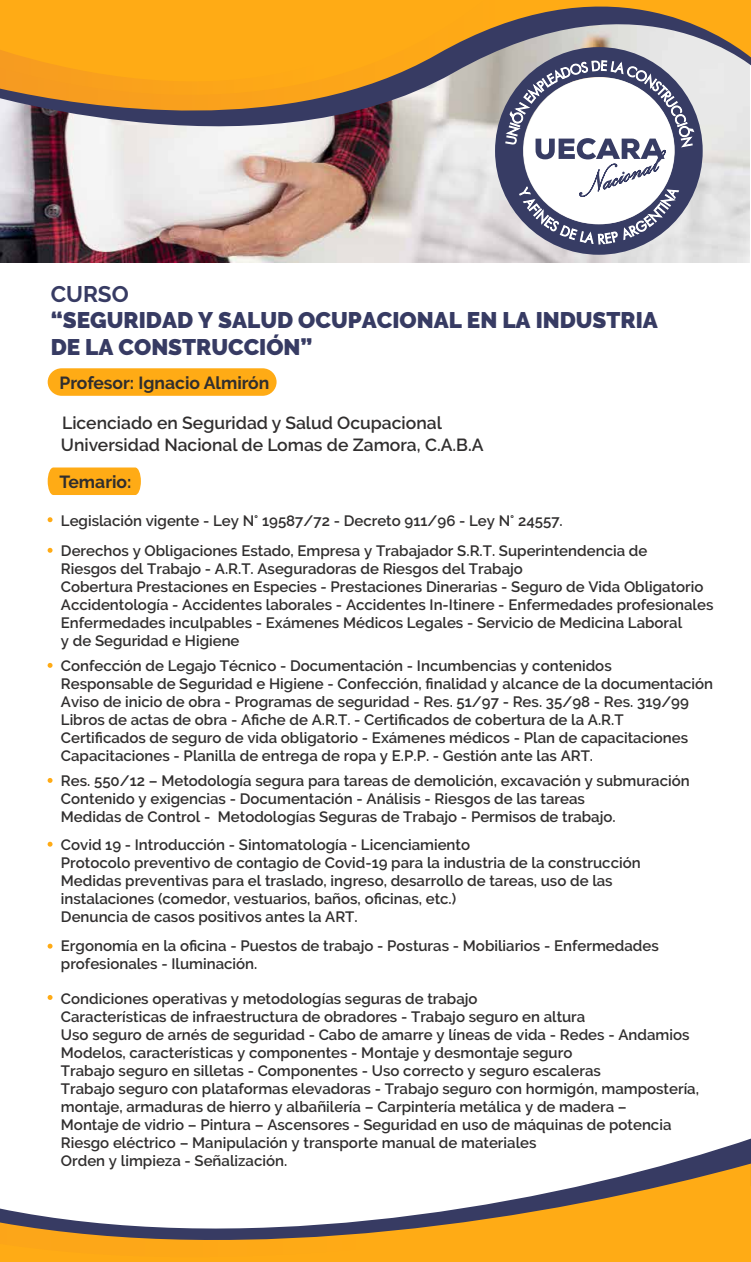
<style>
.page{position:relative;width:751px;height:1262px;background:#fff}
.page>*{position:absolute;margin:0;border:0;box-sizing:border-box;transform-origin:0 0}
.t1{font:900 22.5px/27px "Raleway";color:#373b63}
.t2{font:700 22.5px "Raleway";color:#373b63}
.t3{font:600 17.5px/22.5px "Raleway";color:#302e2e}
.t4{font:700 17.5px "Raleway";color:#302e2e}
.t5{font:600 15px/18px "Raleway";color:#302e2e}
</style>
<div class="page">
<div style="left:48px;top:467px;width:93px;height:28px;background:#ffab15"></div>
<div style="left:48px;top:368px;width:228px;height:28px;background:#ffab15;border-radius:14px"></div>
<img style="left:0;top:185px;width:750px;height:77px">
<svg style="left:0;top:139px;width:750px;height:46px;background:#d0c4c1"></svg>
<svg style="left:439px;top:0;width:312px;height:139px;background:#bfa785"></svg>
<svg style="left:439px;top:0;width:45px;height:135px;background:#bfa47b"></svg>
<svg style="left:0;top:0;width:439px;height:163px;background:#c9ac86"></svg>
<svg style="left:0;top:0;width:399px;height:156px;background:#d89e45"></svg>
<svg style="left:495px;top:47px;width:207px;height:208px;background:#a4a4ae"></svg>
<svg style="left:504px;top:60px;width:192px;height:203px"></svg>
<svg style="left:48px;top:548px;width:5px;height:5px"></svg>
<svg style="left:48px;top:517px;width:5px;height:5px"></svg>
<svg style="left:48px;top:663px;width:5px;height:5px"></svg>
<svg style="left:48px;top:778px;width:5px;height:5px"></svg>
<svg style="left:48px;top:841px;width:5px;height:5px"></svg>
<svg style="left:48px;top:943px;width:5px;height:5px"></svg>
<svg style="left:48px;top:995px;width:5px;height:4px"></svg>
<svg style="left:593px;top:1138px;width:158px;height:45px"></svg>
<svg style="left:0;top:1183px;width:751px;height:78px;fill:#ffab19"></svg>
<h1 class="t2" style="left:51px;top:281px;width:80px">CURSO</h1>
<h1 class="t1" style="left:51px;top:306px;width:608px">“SEGURIDAD Y SALUD OCUPACIONAL EN LA INDUSTRIA<br>DE LA CONSTRUCCIÓN”</h1>
<p class="t4" style="left:60px;top:372px;width:211px">Profesor: Ignacio Almirón</p>
<p class="t3" style="left:61px;top:411px;width:424px">Licenciado en Seguridad y Salud Ocupacional<br>Universidad Nacional de Lomas de Zamora, C.A.B.A</p>
<p class="t4" style="left:60px;top:471px;width:73px">Temario:</p>
<p class="t5" style="left:61px;top:505px;width:588px;line-height:30px">Legislación vigente - Ley N° 19587/72 - Decreto 911/96 - Ley N° 24557.<br>Derechos y Obligaciones Estado, Empresa y Trabajador S.R.T. Superintendencia de</p>
<p class="t5" style="left:61px;top:559px;width:654px">Riesgos del Trabajo - A.R.T. Aseguradoras de Riesgos del Trabajo<br>Cobertura Prestaciones en Especies - Prestaciones Dinerarias - Seguro de Vida Obligatorio Accidentología - Accidentes laborales - Accidentes In-Itinere - Enfermedades profesionales Enfermedades inculpables - Exámenes Médicos Legales - Servicio de Medicina Laboral<br>y de Seguridad e Higiene</p>
<p class="t5" style="left:61px;top:656px;width:653px">Confección de Legajo Técnico - Documentación - Incumbencias y contenidos<br>Responsable de Seguridad e Higiene - Confección, finalidad y alcance de la documentación Aviso de inicio de obra - Programas de seguridad - Res. 51/97 - Res. 35/98 - Res. 319/99<br>Libros de actas de obra - Afiche de A.R.T. - Certificados de cobertura de la A.R.T<br>Certificados de seguro de vida obligatorio - Exámenes médicos - Plan de capacitaciones Capacitaciones - Planilla de entrega de ropa y E.P.P. - Gestión ante las ART.</p>
<p class="t5" style="left:61px;top:771px;width:630px">Res. 550/12 – Metodología segura para tareas de demolición, excavación y submuración<br>Contenido y exigencias - Documentación - Análisis - Riesgos de las tareas<br>Medidas de Control - Metodologías Seguras de Trabajo - Permisos de trabajo.</p>
<p class="t5" style="left:61px;top:835px;width:581px">Covid 19 - Introducción - Sintomatología - Licenciamiento<br>Protocolo preventivo de contagio de Covid-19 para la industria de la construcción Medidas preventivas para el traslado, ingreso, desarrollo de tareas, uso de las instalaciones (comedor, vestuarios, baños, oficinas, etc.)<br>Denuncia de casos positivos antes la ART.</p>
<p class="t5" style="left:61px;top:937px;width:599px">Ergonomía en la oficina - Puestos de trabajo - Posturas - Mobiliarios - Enfermedades profesionales - Iluminación.</p>
<p class="t5" style="left:61px;top:989px;width:639px">Condiciones operativas y metodologías seguras de trabajo<br>Características de infraestructura de obradores - Trabajo seguro en altura<br>Uso seguro de arnés de seguridad - Cabo de amarre y líneas de vida - Redes - Andamios Modelos, características y componentes - Montaje y desmontaje seguro<br>Trabajo seguro en silletas - Componentes - Uso correcto y seguro escaleras<br>Trabajo seguro con plataformas elevadoras - Trabajo seguro con hormigón, mampostería, montaje, armaduras de hierro y albañilería – Carpintería metálica y de madera –<br>Montaje de vidrio – Pintura – Ascensores - Seguridad en uso de máquinas de potencia Riesgo eléctrico – Manipulación y transporte manual de materiales<br>Orden y limpieza - Señalización.</p>
</div>
